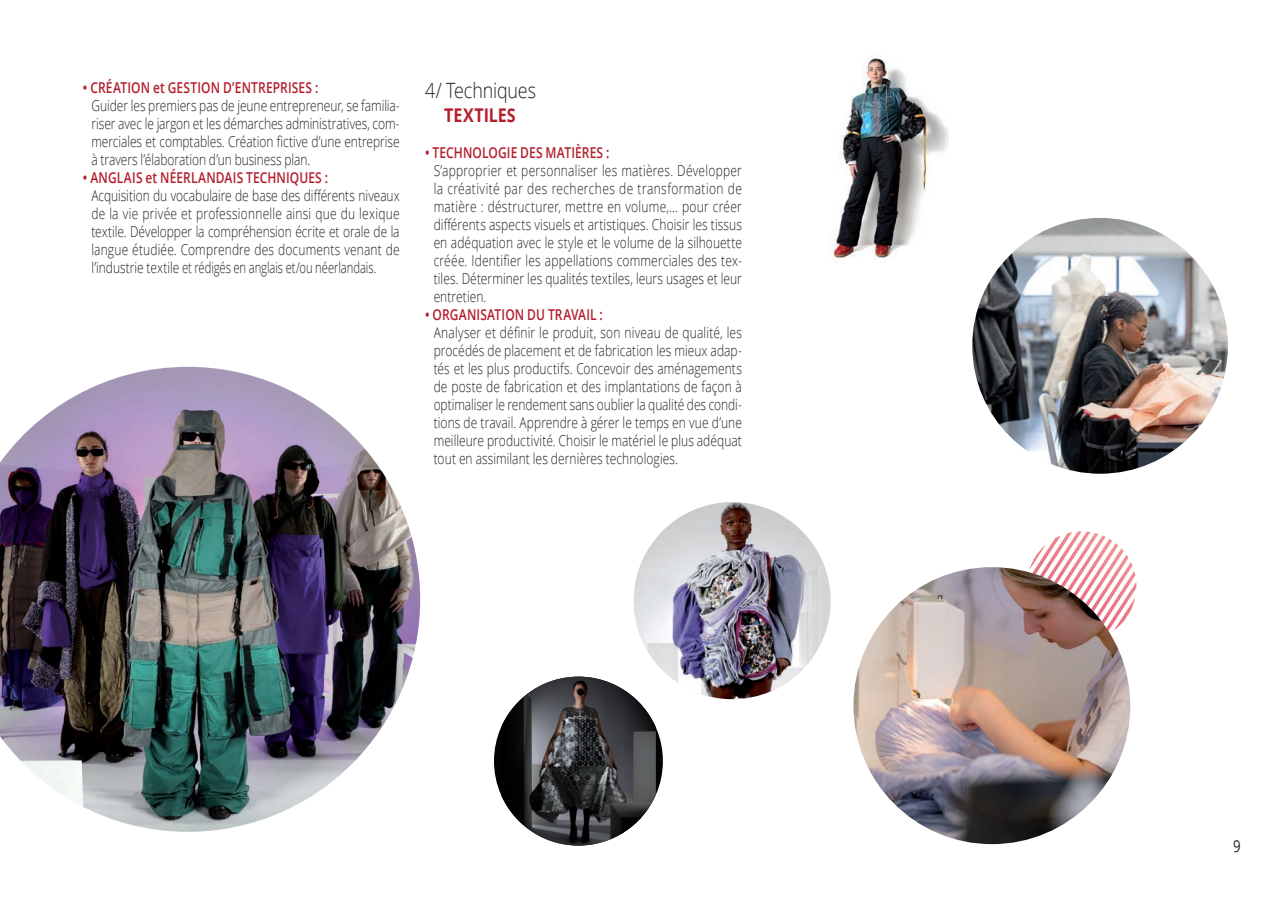
<style>
.page{position:relative;width:1275px;height:905px;background:#fff}
.page>*{position:absolute;margin:0;border:0;box-sizing:border-box;transform-origin:0 0}
.t1{font:300 21px "Open Sans";letter-spacing:-.005em;color:#231f20;scale:.85 1}
.t2{font:700 18.9px "Open Sans";color:#b41d2c;scale:.85 1}
.t3{font:16.5px "Open Sans";color:#231f20;scale:.8 1}
.t4{font:300 15px/18px "Open Sans";color:#231f20;text-align:justify;scale:.8 1}
.t5{font:600 15px "Open Sans";letter-spacing:.01em;color:#b41d2c;scale:.8 1}
</style>
<div class="page">
<svg style="left:1023px;top:531px;width:114px;height:117px"></svg>
<img style="left:0;top:367px;width:420px;height:464px">
<img style="left:972px;top:218px;width:256px;height:255px;border-radius:128px">
<img style="left:634px;top:502px;width:197px;height:197px">
<div style="left:494px;top:676px;width:169px;height:169px;background:#010306;border-radius:50%"></div>
<img style="left:501px;top:676px;width:155px;height:169px">
<img style="left:853px;top:567px;width:277px;height:277px;border-radius:138px">
<img style="left:833px;top:56px;width:115px;height:202px">
<p class="t5" style="left:83px;top:77px;width:296px">• CRÉATION et GESTION D’ENTREPRISES :</p>
<p class="t4" style="left:91px;top:96px;width:387px">Guider les premiers pas de jeune entrepreneur, se familia&shy;riser avec le jargon et les démarches administratives, com&shy;merciales et comptables. Création fictive d’une entreprise à travers l’élaboration d’un business plan.</p>
<p class="t5" style="left:83px;top:167px;width:308px">• ANGLAIS et NÉERLANDAIS TECHNIQUES :</p>
<p class="t4" style="left:91px;top:186px;width:387px">Acquisition du vocabulaire de base des différents niveaux de la vie privée et professionnelle ainsi que du lexique textile. Développer la compréhension écrite et orale de la langue étudiée. Comprendre des documents venant de l’industrie textile et rédigés en anglais et/ou néerlandais.</p>
<h1 class="t1" style="left:425px;top:76px;width:132px">4/ Techniques</h1>
<p class="t2" style="left:444px;top:102px;width:86px">TEXTILES</p>
<p class="t5" style="left:425px;top:142px;width:232px">• TECHNOLOGIE DES MATIÈRES :</p>
<p class="t4" style="left:434px;top:161px;width:387px">S’approprier et personnaliser les matières. Développer la créativité par des recherches de transformation de matière : déstructurer, mettre en volume,... pour créer différents aspects visuels et artistiques. Choisir les tissus en adéquation avec le style et le volume de la silhouette créée. Identifier les appellations commerciales des tex&shy;tiles. Déterminer les qualités textiles, leurs usages et leur entretien.</p>
<p class="t5" style="left:425px;top:304px;width:224px">• ORGANISATION DU TRAVAIL :</p>
<p class="t4" style="left:434px;top:323px;width:387px">Analyser et définir le produit, son niveau de qualité, les procédés de placement et de fabrication les mieux adap&shy;tés et les plus productifs. Concevoir des aménagements de poste de fabrication et des implantations de façon à optimaliser le rendement sans oublier la qualité des condi&shy;tions de travail. Apprendre à gérer le temps en vue d’une meilleure productivité. Choisir le matériel le plus adéquat tout en assimilant les dernières technologies.</p>
<p class="t3" style="left:1233px;top:834px;width:11px">9</p>
</div>
